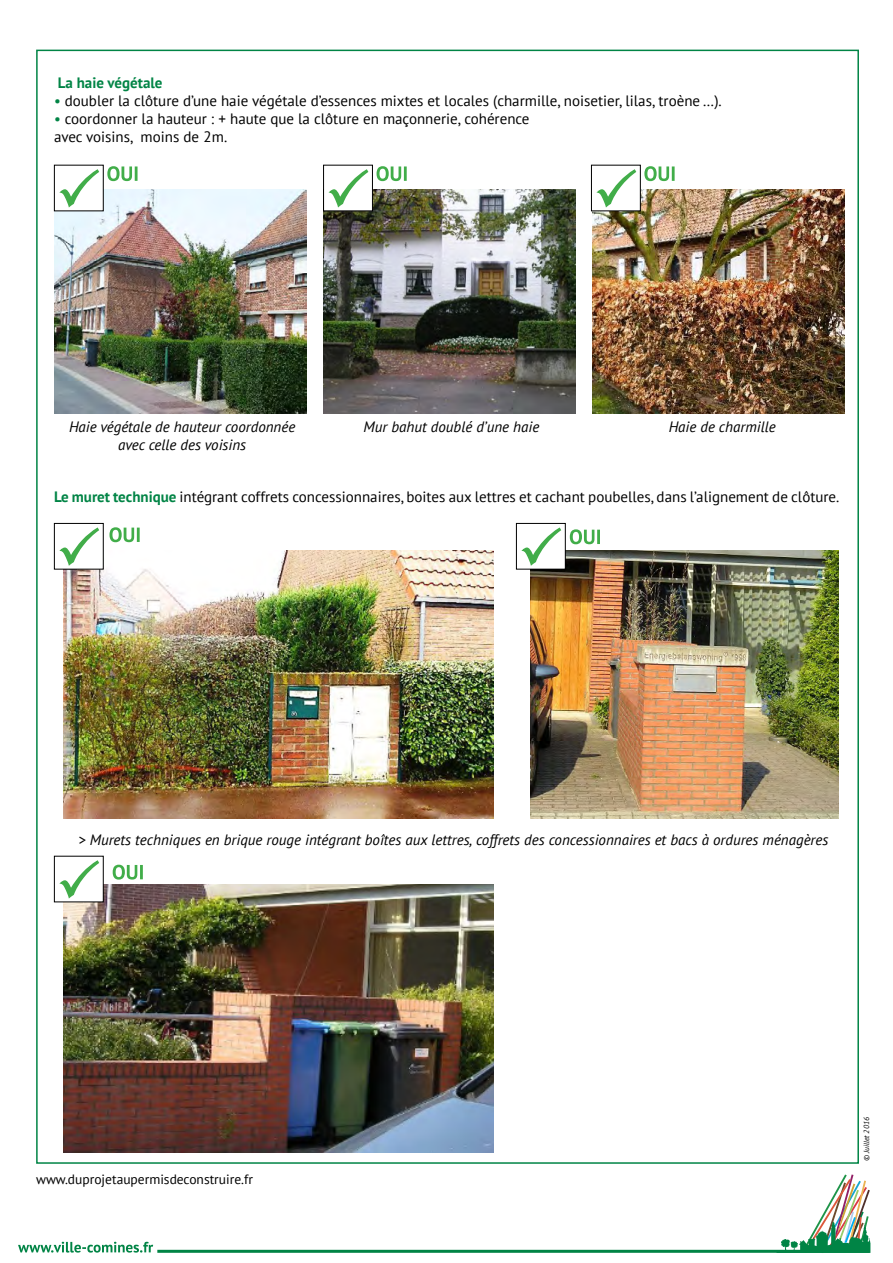
<style>
.page{position:relative;width:893px;height:1263px;background:#fff}
.page>*{position:absolute;margin:0;border:0;box-sizing:border-box;transform-origin:0 0}
.t1{font:15px/18px "PT Sans";color:#000}
.t2{font:italic 15px/18px "PT Sans";color:#000;text-align:center}
.t3{font:700 15px "PT Sans";color:#008445}
.t4{font:13.5px "PT Sans";color:#000}
.t5{font:italic 7.5px "PT Sans";color:#000}
.s1{color:#008445}
.s2{font-weight:700;color:#008445}
</style>
<div class="page">
<img style="left:776px;top:1174px;width:94px;height:76px">
<hr style="left:157px;top:1250px;width:713px;height:3px;background:#008445">
<svg style="left:18px;top:1242px;width:135px;height:10px"></svg>
<img style="left:54px;top:189px;width:252px;height:225px">
<img style="left:323px;top:189px;width:252px;height:225px">
<img style="left:592px;top:189px;width:252px;height:225px">
<img style="left:63px;top:551px;width:430px;height:268px">
<img style="left:531px;top:551px;width:308px;height:268px">
<img style="left:63px;top:884px;width:430px;height:268px">
<div style="left:54px;top:165px;width:49px;height:46px;background:#fff"></div>
<div style="left:54px;top:165px;width:50px;height:46px;border:1px solid #000"></div>
<svg style="left:59px;top:169px;width:40px;height:39px"></svg>
<div style="left:324px;top:165px;width:48px;height:46px;background:#fff"></div>
<div style="left:323px;top:165px;width:50px;height:46px;border:1px solid #000"></div>
<svg style="left:328px;top:169px;width:41px;height:39px"></svg>
<div style="left:591px;top:165px;width:49px;height:46px;background:#fff"></div>
<div style="left:591px;top:165px;width:50px;height:46px;border:1px solid #000"></div>
<svg style="left:596px;top:169px;width:41px;height:39px"></svg>
<div style="left:516px;top:523px;width:49px;height:46px;background:#fff"></div>
<div style="left:516px;top:523px;width:50px;height:46px;border:1px solid #000"></div>
<svg style="left:521px;top:527px;width:41px;height:39px"></svg>
<div style="left:54px;top:523px;width:49px;height:46px;background:#fff"></div>
<div style="left:54px;top:523px;width:50px;height:46px;border:1px solid #000"></div>
<svg style="left:59px;top:527px;width:40px;height:39px"></svg>
<div style="left:54px;top:856px;width:49px;height:46px;background:#fff"></div>
<div style="left:54px;top:856px;width:50px;height:46px;border:1px solid #000"></div>
<svg style="left:59px;top:860px;width:40px;height:39px"></svg>
<svg style="left:107px;top:166px;width:31px;height:15px"></svg>
<svg style="left:377px;top:166px;width:30px;height:15px"></svg>
<svg style="left:644px;top:166px;width:31px;height:15px"></svg>
<svg style="left:570px;top:529px;width:30px;height:15px"></svg>
<svg style="left:109px;top:527px;width:31px;height:15px"></svg>
<svg style="left:113px;top:865px;width:30px;height:15px"></svg>
<p class="t3" style="left:58px;top:73px;width:106px">La haie végétale</p>
<p class="t1" style="left:54px;top:92px;width:669px"><span class="s1">•</span> doubler la clôture d’une haie végétale d’essences mixtes et locales (charmille, noisetier, lilas, troène …).</p>
<p class="t1" style="left:54px;top:110px;width:477px"><span class="s1">•</span> coordonner la hauteur : + haute que la clôture en maçonnerie, cohérence avec voisins, moins de 2m.</p>
<p class="t2" style="left:69px;top:417px;width:228px">Haie végétale de hauteur coordonnée avec celle des voisins</p>
<p class="t2" style="left:363px;top:417px;width:177px">Mur bahut doublé d’une haie</p>
<p class="t2" style="left:669px;top:417px;width:109px">Haie de charmille</p>
<p class="t1" style="left:54px;top:488px;width:787px"><span class="s2">Le muret technique</span> intégrant coffrets concessionnaires, boites aux lettres et cachant poubelles, dans l’alignement de clôture.</p>
<p class="t2" style="left:79px;top:830px;width:751px">&gt; Murets techniques en brique rouge intégrant boîtes aux lettres, coffrets des concessionnaires et bacs à ordures ménagères</p>
<p class="t4" style="left:36px;top:1171px;width:218px">www.duprojetaupermisdeconstruire.fr</p>
<p class="t5" style="left:862px;top:1161px;width:46px;rotate:-90deg">© Juillet 2016</p>
</div>
